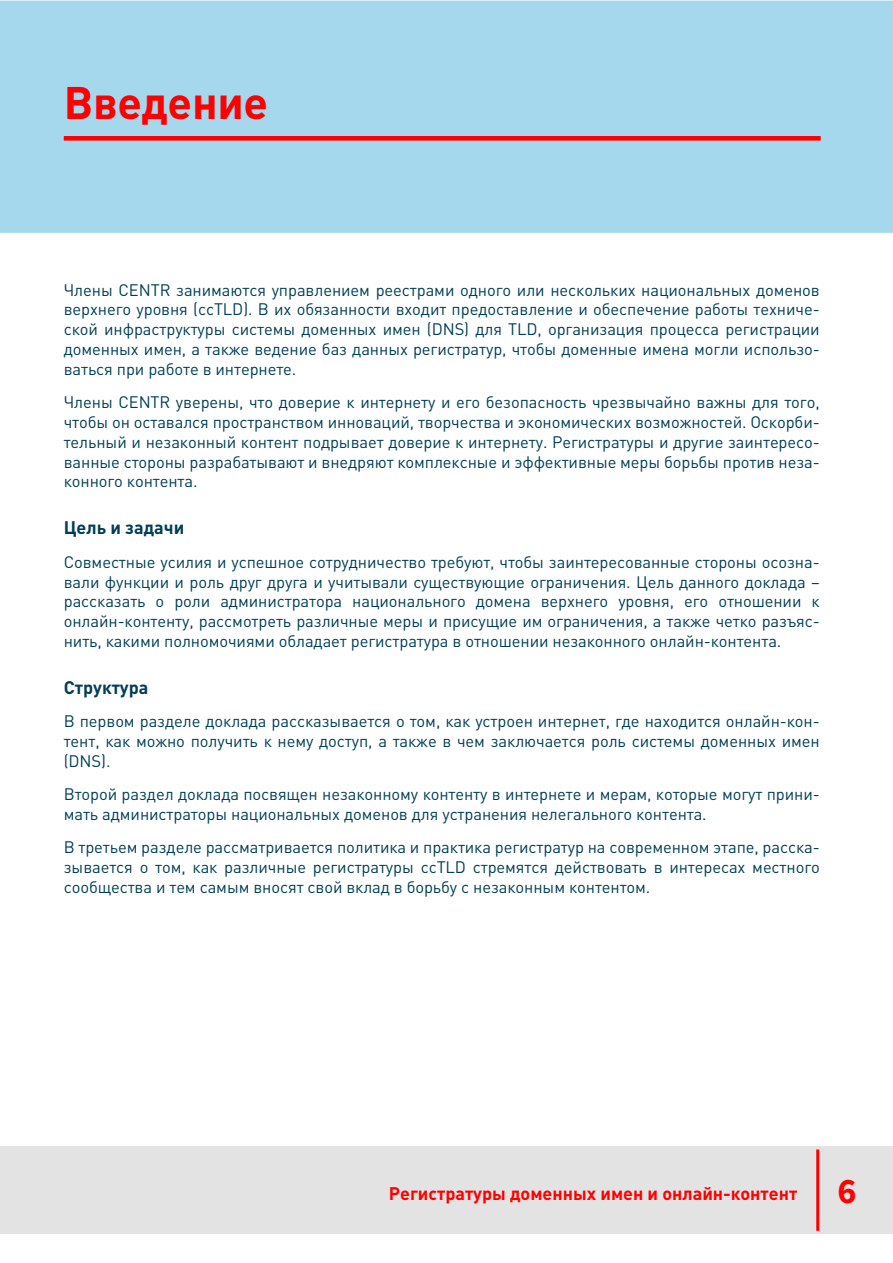
<style>
.page{position:relative;width:893px;height:1263px;background:#fff}
.page>*{position:absolute;margin:0;border:0;box-sizing:border-box;transform-origin:0 0}
.t1{font:700 45px "DIN Pro";letter-spacing:-.005em;color:#f00}
.t2{font:700 36px "Source Sans Pro";color:#f00}
.t3{font:700 18px "DIN Pro";color:#f00}
.t4{font:700 18px "DIN Pro";color:#023f54}
.t5{font:16.5px/19.8px "DIN Pro";letter-spacing:-.005em;color:#023f54;text-align:justify}
</style>
<div class="page">
<div style="left:0;top:1146px;width:893px;height:88px;background:#e3e3e3"></div>
<hr style="left:816px;top:1149px;width:3px;height:82px;background:#f00">
<div style="left:0;top:1px;width:893px;height:232px;background:#a5d8ec"></div>
<div style="left:64px;top:136px;width:757px;height:5px;background:#f00"></div>
<h1 class="t1" style="left:64px;top:72px;width:206px">Введение</h1>
<p class="t5" style="left:64px;top:279px;width:758px">Члены CENTR занимаются управлением реестрами одного или нескольких национальных доменов верхнего уровня (ccTLD). В их обязанности входит предоставление и обеспечение работы техниче&shy;ской инфраструктуры системы доменных имен (DNS) для TLD, организация процесса регистрации доменных имен, а также ведение баз данных регистратур, чтобы доменные имена могли использо&shy;ваться при работе в интернете.</p>
<p class="t5" style="left:64px;top:392px;width:757px">Члены CENTR уверены, что доверие к интернету и его безопасность чрезвычайно важны для того, чтобы он оставался пространством инноваций, творчества и экономических возможностей. Оскорби&shy;тельный и незаконный контент подрывает доверие к интернету. Регистратуры и другие заинтересо&shy;ванные стороны разрабатывают и внедряют комплексные и эффективные меры борьбы против неза&shy;конного контента.</p>
<p class="t4" style="left:64px;top:516px;width:122px">Цель и задачи</p>
<p class="t5" style="left:64px;top:551px;width:757px">Совместные усилия и успешное сотрудничество требуют, чтобы заинтересованные стороны осозна&shy;вали функции и роль друг друга и учитывали существующие ограничения. Цель данного доклада − рассказать о роли администратора национального домена верхнего уровня, его отношении к онлайн-контенту, рассмотреть различные меры и присущие им ограничения, а также четко разъяс&shy;нить, какими полномочиями обладает регистратура в отношении незаконного онлайн-контента.</p>
<p class="t4" style="left:64px;top:675px;width:86px">Структура</p>
<p class="t5" style="left:64px;top:711px;width:757px">В первом разделе доклада рассказывается о том, как устроен интернет, где находится онлайн-кон&shy;тент, как можно получить к нему доступ, а также в чем заключается роль системы доменных имен (DNS).</p>
<p class="t5" style="left:64px;top:784px;width:757px">Второй раздел доклада посвящен незаконному контенту в интернете и мерам, которые могут прини&shy;мать администраторы национальных доменов для устранения нелегального контента.</p>
<p class="t5" style="left:64px;top:837px;width:758px">В третьем разделе рассматривается политика и практика регистратур на современном этапе, расска&shy;зывается о том, как различные регистратуры ccTLD стремятся действовать в интересах местного сообщества и тем самым вносят свой вклад в борьбу с незаконным контентом.</p>
<p class="t3" style="left:389px;top:1181px;width:410px">Регистратуры доменных имен и онлайн-контент</p>
<h2 class="t2" style="left:837px;top:1168px;width:21px">6</h2>
</div>
